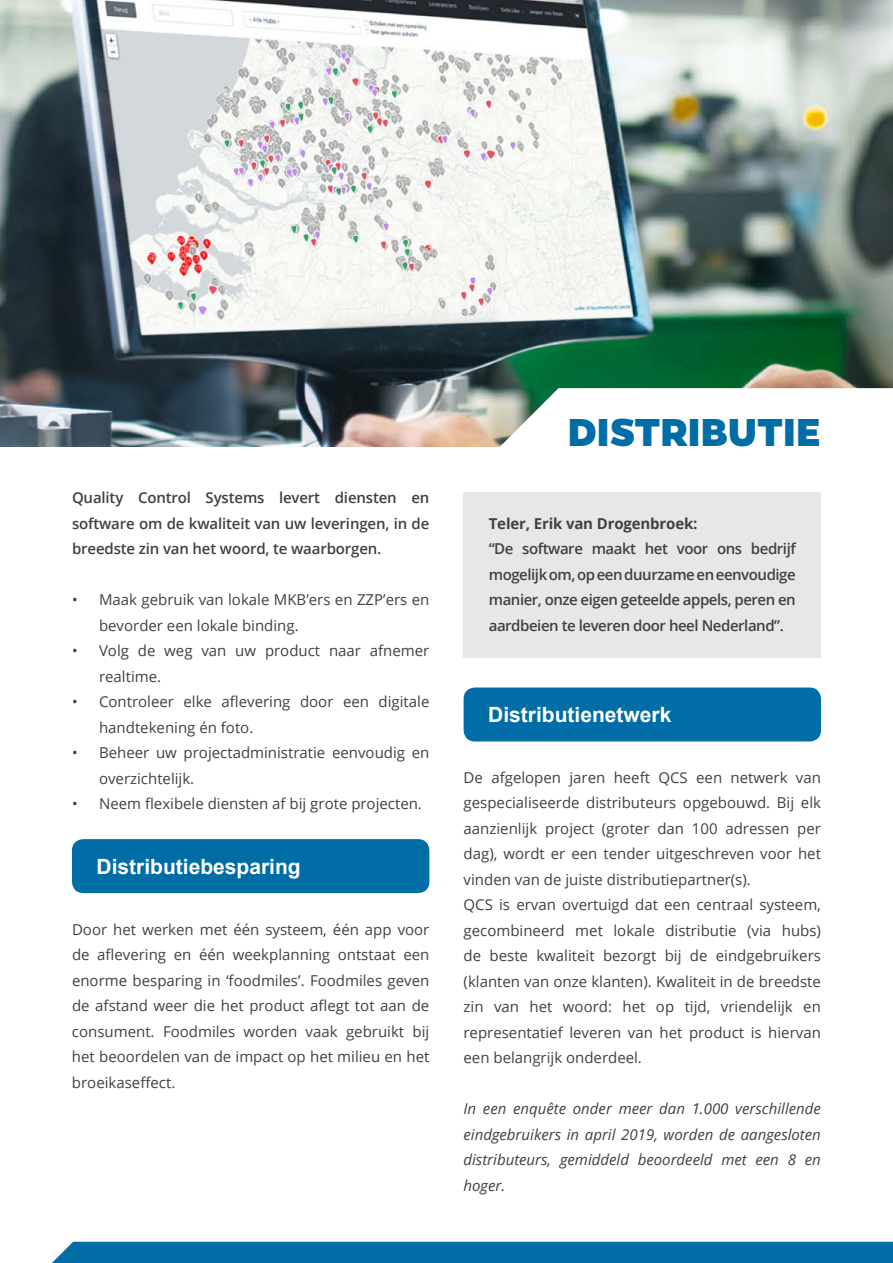
<style>
.page{position:relative;width:893px;height:1263px;background:#fff}
.page>*{position:absolute;margin:0;border:0;box-sizing:border-box;transform-origin:0 0}
.t1{font:44.25px "Gentona Extra Bold DEMO";color:#006da6}
.t2{font:700 21px "Arial";color:#fff}
.t3{font:15px/25.5px "Open Sans";color:#414042}
.t4{font:600 15px/25.5px "Open Sans";letter-spacing:-.02em;color:#414042;text-align:justify}
.t5{font:italic 15px/25.5px "Open Sans";color:#414042;text-align:justify}
.t6{font:700 15px "Open Sans";letter-spacing:-.01em;color:#414042}
</style>
<div class="page">
<img style="left:0;top:0;width:893px;height:446px">
<svg style="left:406px;top:388px;width:487px;height:153px"></svg>
<div style="left:52px;top:1242px;width:841px;height:21px;background:#006da6"></div>
<div style="left:72px;top:839px;width:357px;height:54px;background:#006da6;border-radius:11px"></div>
<div style="left:464px;top:492px;width:357px;height:165px;background:#e6e7e8"></div>
<div style="left:464px;top:687px;width:357px;height:54px;background:#006da6;border-radius:11px"></div>
<p class="t4" style="left:72px;top:485px;width:359px">Quality Control Systems levert diensten en software om de kwaliteit van uw leveringen, in de breedste zin van het woord, te waarborgen.</p>
<p class="t3" style="left:99px;top:587px;width:332px;text-indent:-27px">• Maak gebruik van lokale MKB’ers en ZZP’ers en bevorder een lokale binding.</p>
<p class="t3" style="left:99px;top:638px;width:332px;text-indent:-27px">• Volg de weg van uw product naar afnemer realtime.</p>
<p class="t3" style="left:99px;top:689px;width:332px;text-indent:-27px">• Controleer elke aflevering door een digitale handtekening én foto.</p>
<p class="t3" style="left:99px;top:740px;width:332px;text-indent:-27px">• Beheer uw projectadministratie eenvoudig en overzichtelijk.</p>
<p class="t3" style="left:72px;top:791px;width:351px">• Neem flexibele diensten af bij grote projecten.</p>
<h2 class="t2" style="left:97px;top:852px;width:206px">Distributiebesparing</h2>
<p class="t3" style="left:72px;top:916px;width:359px;text-align:justify">Door het werken met één systeem, één app voor de aflevering en één weekplanning ontstaat een enorme besparing in ‘foodmiles’. Foodmiles geven de afstand weer die het product aflegt tot aan de consument. Foodmiles worden vaak gebruikt bij het beoordelen van de impact op het milieu en het broeikaseffect.</p>
<h1 class="t1" style="left:568px;top:414px;width:254px">DISTRIBUTIE</h1>
<p class="t6" style="left:489px;top:513px;width:210px">Teler, Erik van Drogenbroek:</p>
<p class="t4" style="left:489px;top:536px;width:309px">“De software maakt het voor ons bedrijf mogelijk om, op een duurzame en eenvoudige manier, onze eigen geteelde appels, peren en aardbeien te leveren door heel Nederland”.</p>
<h2 class="t2" style="left:488px;top:701px;width:185px">Distributienetwerk</h2>
<p class="t3" style="left:463px;top:764px;width:359px">De afgelopen jaren heeft QCS een netwerk van gespecialiseerde distributeurs opgebouwd. Bij elk aanzienlijk project (groter dan 100 adressen per dag), wordt er een tender uitgeschreven voor het vinden van de juiste distributiepartner(s).<br>QCS is ervan overtuigd dat een centraal systeem, gecombineerd met lokale distributie (via hubs) de beste kwaliteit bezorgt bij de eindgebruikers (klanten van onze klanten). Kwaliteit in de breedste zin van het woord: het op tijd, vriendelijk en representatief leveren van het product is hiervan een belangrijk onderdeel.</p>
<p class="t5" style="left:463px;top:1096px;width:359px">In een enquête onder meer dan 1.000 verschillende eindgebruikers in april 2019, worden de aangesloten distributeurs, gemiddeld beoordeeld met een 8 en hoger.</p>
</div>
